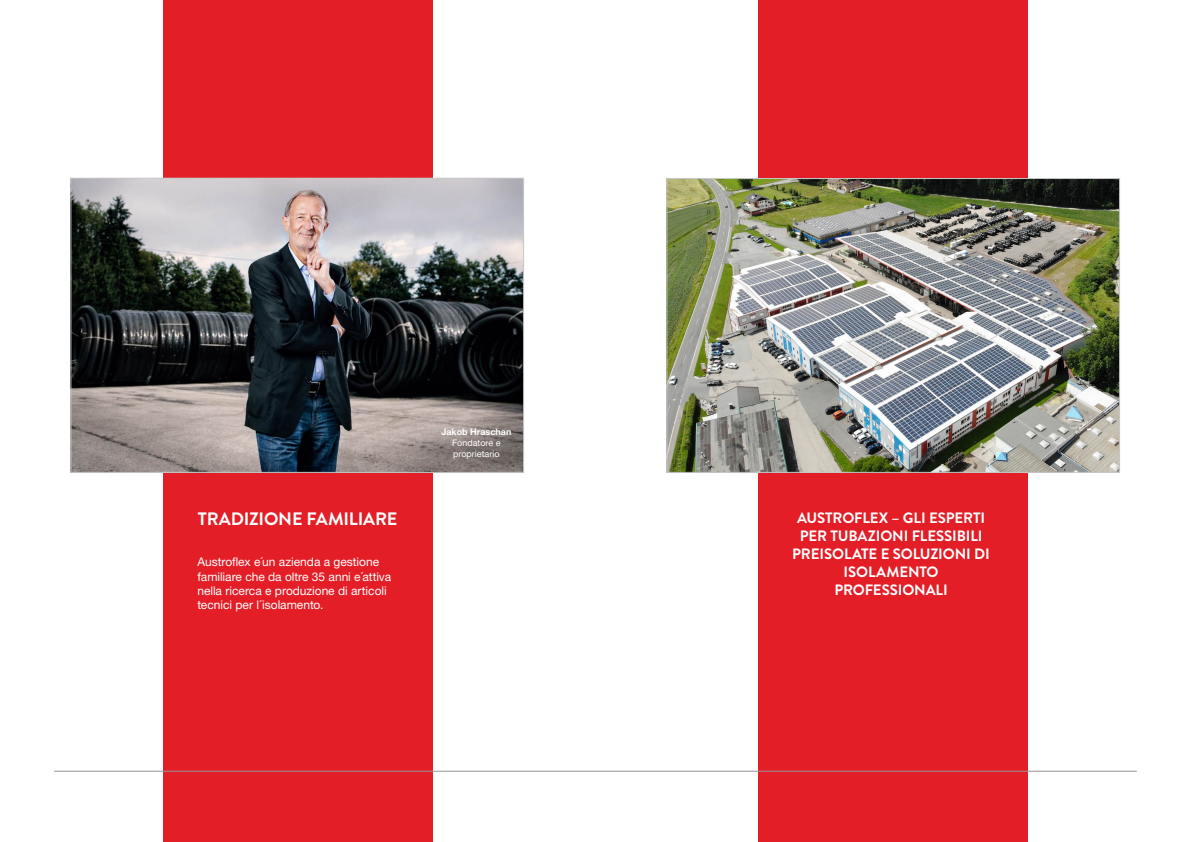
<style>
.page{position:relative;width:1191px;height:842px;background:#fff}
.page>*{position:absolute;margin:0;border:0;box-sizing:border-box;transform-origin:0 0}
._01_Main_Title_Black{font:700 18px "Brandon Grotesque";letter-spacing:-.01em;color:#fff}
._01_Main_Title_Black-2{font:700 15px/18px "Brandon Grotesque";letter-spacing:-.01em;color:#fff;text-align:center}
.t1{font:12px "Helvetica Neue LT Std";letter-spacing:-.005em;color:#fff}
.t2{font:9px "Helvetica Neue LT Std";color:#fff}
.t3{font:700 9px "Helvetica Neue LT Std";color:#fff}
</style>
<div class="page">
<div style="left:163px;top:0;width:269px;height:842px;background:#e41e27"></div>
<div style="left:758px;top:0;width:269px;height:842px;background:#e41e27"></div>
<img style="left:72px;top:180px;width:450px;height:291px">
<div style="left:70px;top:178px;width:454px;height:295px;border:1px solid #c7c8ca"></div>
<img style="left:668px;top:180px;width:450px;height:291px">
<div style="left:666px;top:178px;width:454px;height:295px;border:1px solid #c7c8ca"></div>
<hr style="left:54px;top:771px;width:1082px;height:1px;background:#939598">
<p class="_01_Main_Title_Black" style="left:198px;top:506px;width:201px">TRADIZIONE FAMILIARE</p>
<p class="t1" style="left:197px;top:555px;width:183px">Austroflex e´un azienda a gestione</p>
<p class="t1" style="left:197px;top:569px;width:195px">familiare che da oltre 35 anni e´attiva</p>
<p class="t1" style="left:197px;top:583px;width:191px">nella ricerca e produzione di articoli</p>
<p class="t1" style="left:197px;top:598px;width:128px">tecnici per l´isolamento.</p>
<p class="t3" style="left:441px;top:426px;width:72px">Jakob Hraschan</p>
<p class="t2" style="left:452px;top:438px;width:50px">Fondatore e</p>
<p class="t2" style="left:453px;top:448px;width:48px">proprietario</p>
<p class="_01_Main_Title_Black-2" style="left:797px;top:509px;width:189px">AUSTROFLEX – GLI ESPERTI</p>
<p class="_01_Main_Title_Black-2" style="left:799px;top:527px;width:184px">PER TUBAZIONI FLESSIBILI</p>
<p class="_01_Main_Title_Black-2" style="left:792px;top:545px;width:199px">PREISOLATE E SOLUZIONI DI<br>ISOLAMENTO</p>
<p class="_01_Main_Title_Black-2" style="left:834px;top:581px;width:115px">PROFESSIONALI</p>
</div>
